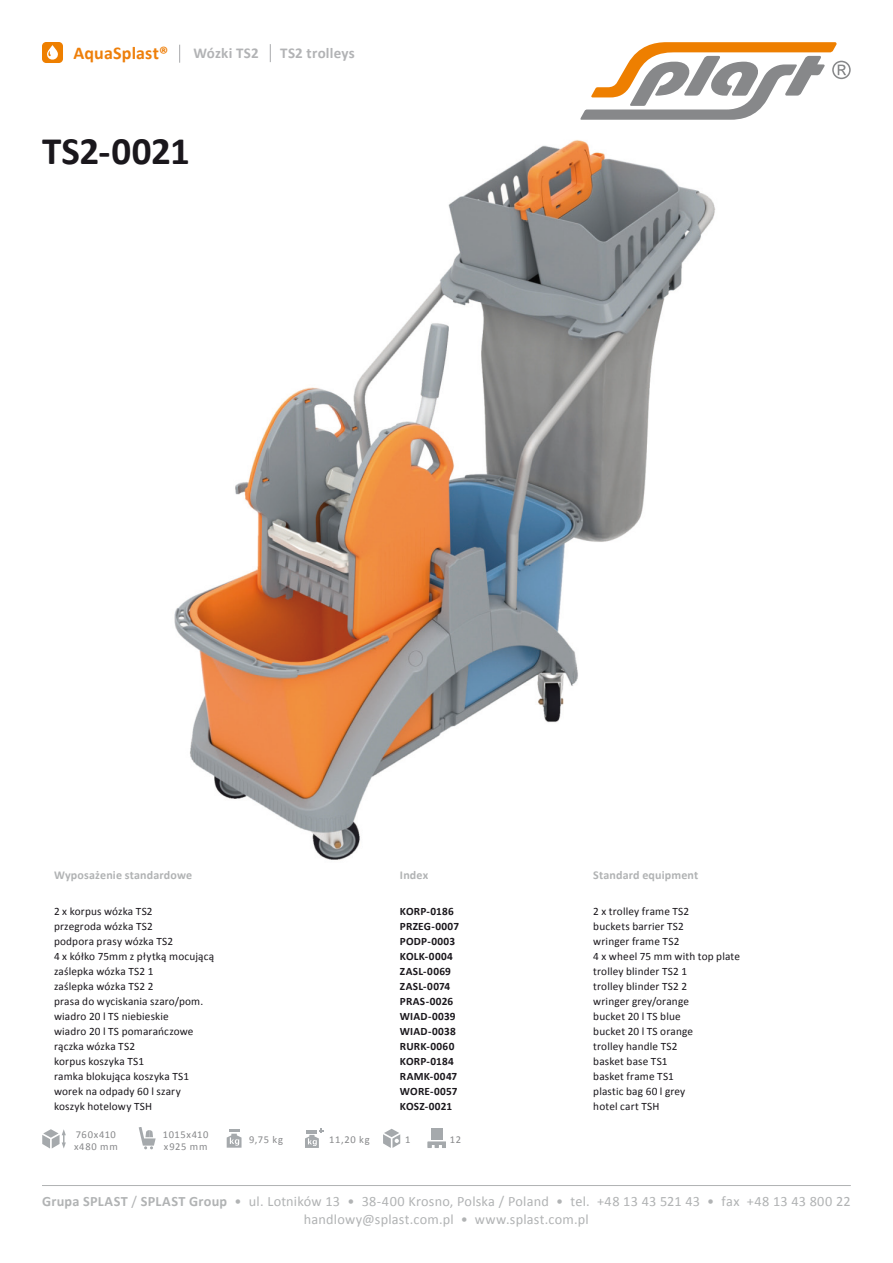
<style>
.page{position:relative;width:893px;height:1263px;background:#fff}
.page>*{position:absolute;margin:0;border:0;box-sizing:border-box;transform-origin:0 0}
.t1{font:700 39px "Calibri";letter-spacing:-.01em;color:#1a171c}
.t2{font:700 18px "Calibri";letter-spacing:.01em;color:#ee7f0a}
.t3{font:700 15px "Calibri";letter-spacing:.015em;color:#b2b3b5}
.Styl_akapitowy_1{font:14.25px "Calibri";letter-spacing:.015em;color:#b1b3b4}
.t4{font:700 12px "Calibri";letter-spacing:.015em;color:#b1b3b4}
.t5{font:11.25px "Calibri";letter-spacing:.015em;color:#1a171c}
.t6{font:700 11.25px "Calibri";letter-spacing:.02em;color:#1a171c}
.t7{font:10.5px "Calibri";letter-spacing:.06em;color:#87888a}
.s1{font-weight:700}
</style>
<div class="page">
<img style="left:61px;top:44px;width:654px;height:816px">
<svg style="left:580px;top:42px;width:271px;height:78px"></svg>
<div style="left:42px;top:42px;width:21px;height:21px;background:#ee7f00;border-radius:4px"></div>
<svg style="left:47px;top:45px;width:11px;height:15px"></svg>
<svg style="left:179px;top:45px;width:1px;height:18px"></svg>
<svg style="left:270px;top:44px;width:1px;height:18px"></svg>
<hr style="left:42px;top:1185px;width:809px;height:1px;background:#b1b3b4">
<svg style="left:139px;top:1127px;width:17px;height:22px"></svg>
<svg style="left:227px;top:1129px;width:15px;height:19px"></svg>
<svg style="left:383px;top:1129px;width:17px;height:19px"></svg>
<svg style="left:305px;top:1129px;width:19px;height:19px"></svg>
<div style="left:431px;top:1129px;width:11px;height:11px;background:#a5a9ac"></div>
<div style="left:431px;top:1128px;width:11px;height:11px;background:#a5a9ac"></div>
<svg style="left:428px;top:1141px;width:18px;height:7px"></svg>
<svg style="left:42px;top:1129px;width:24px;height:19px"></svg>
<p class="t2" style="left:74px;top:41px;width:96px">AquaSplast®</p>
<p class="t3" style="left:194px;top:44px;width:67px">Wózki TS2</p>
<p class="t3" style="left:280px;top:44px;width:76px">TS2 trolleys</p>
<p class="t1" style="left:42px;top:127px;width:149px">TS2-0021</p>
<p class="t4" style="left:54px;top:868px;width:140px">Wyposażenie standardowe</p>
<p class="t4" style="left:400px;top:868px;width:30px">Index</p>
<p class="t4" style="left:593px;top:868px;width:107px">Standard equipment</p>
<p class="t5" style="left:54px;top:904px;width:100px">2 x korpus wózka TS2</p>
<p class="t5" style="left:54px;top:919px;width:100px">przegroda wózka TS2</p>
<p class="t5" style="left:54px;top:934px;width:121px">podpora prasy wózka TS2</p>
<p class="t5" style="left:54px;top:949px;width:162px">4 x kółko 75mm z płytką mocującą</p>
<p class="t5" style="left:54px;top:964px;width:101px">zaślepka wózka TS2 1</p>
<p class="t5" style="left:54px;top:979px;width:101px">zaślepka wózka TS2 2</p>
<p class="t5" style="left:54px;top:994px;width:151px">prasa do wyciskania szaro/pom.</p>
<p class="t5" style="left:54px;top:1009px;width:116px">wiadro 20 l TS niebieskie</p>
<p class="t5" style="left:54px;top:1024px;width:141px">wiadro 20 l TS pomarańczowe</p>
<p class="t5" style="left:54px;top:1039px;width:83px">rączka wózka TS2</p>
<p class="t5" style="left:54px;top:1054px;width:92px">korpus koszyka TS1</p>
<p class="t5" style="left:54px;top:1069px;width:137px">ramka blokująca koszyka TS1</p>
<p class="t5" style="left:54px;top:1084px;width:128px">worek na odpady 60 l szary</p>
<p class="t5" style="left:54px;top:1099px;width:100px">koszyk hotelowy TSH</p>
<p class="t6" style="left:400px;top:904px;width:55px">KORP-0186</p>
<p class="t6" style="left:400px;top:919px;width:61px">PRZEG-0007</p>
<p class="t6" style="left:400px;top:934px;width:57px">PODP-0003</p>
<p class="t6" style="left:400px;top:949px;width:54px">KOLK-0004</p>
<p class="t6" style="left:400px;top:964px;width:53px">ZASL-0069</p>
<p class="t6" style="left:400px;top:979px;width:52px">ZASL-0074</p>
<p class="t6" style="left:400px;top:994px;width:55px">PRAS-0026</p>
<p class="t6" style="left:400px;top:1009px;width:57px">WIAD-0039</p>
<p class="t6" style="left:400px;top:1024px;width:57px">WIAD-0038</p>
<p class="t6" style="left:400px;top:1039px;width:56px">RURK-0060</p>
<p class="t6" style="left:400px;top:1054px;width:55px">KORP-0184</p>
<p class="t6" style="left:400px;top:1069px;width:59px">RAMK-0047</p>
<p class="t6" style="left:400px;top:1084px;width:59px">WORE-0057</p>
<p class="t6" style="left:400px;top:1099px;width:54px">KOSZ-0021</p>
<p class="t5" style="left:593px;top:904px;width:97px">2 x trolley frame TS2</p>
<p class="t5" style="left:593px;top:919px;width:92px">buckets barrier TS2</p>
<p class="t5" style="left:593px;top:934px;width:88px">wringer frame TS2</p>
<p class="t5" style="left:593px;top:949px;width:148px">4 x wheel 75 mm with top plate</p>
<p class="t5" style="left:593px;top:964px;width:95px">trolley blinder TS2 1</p>
<p class="t5" style="left:593px;top:979px;width:95px">trolley blinder TS2 2</p>
<p class="t5" style="left:593px;top:994px;width:97px">wringer grey/orange</p>
<p class="t5" style="left:593px;top:1009px;width:89px">bucket 20 l TS blue</p>
<p class="t5" style="left:593px;top:1024px;width:101px">bucket 20 l TS orange</p>
<p class="t5" style="left:593px;top:1039px;width:86px">trolley handle TS2</p>
<p class="t5" style="left:593px;top:1054px;width:76px">basket base TS1</p>
<p class="t5" style="left:593px;top:1069px;width:82px">basket frame TS1</p>
<p class="t5" style="left:593px;top:1084px;width:94px">plastic bag 60 l grey</p>
<p class="t5" style="left:593px;top:1099px;width:68px">hotel cart TSH</p>
<p class="t7" style="left:76px;top:1128px;width:42px">760x410</p>
<p class="t7" style="left:74px;top:1140px;width:45px">x480 mm</p>
<p class="t7" style="left:163px;top:1128px;width:47px">1015x410</p>
<p class="t7" style="left:164px;top:1140px;width:45px">x925 mm</p>
<p class="t7" style="left:249px;top:1133px;width:36px">9,75 kg</p>
<p class="t7" style="left:329px;top:1133px;width:42px">11,20 kg</p>
<p class="t7" style="left:405px;top:1133px;width:7px">1</p>
<p class="t7" style="left:450px;top:1133px;width:13px">12</p>
<p class="Styl_akapitowy_1" style="left:42px;top:1192px;width:810px"><span class="s1">Grupa SPLAST</span> / <span class="s1">SPLAST Group</span> • ul. Lotników 13 • 38-400 Krosno, Polska / Poland • tel. +48 13 43 521 43 • fax +48 13 43 800 22</p>
<p class="Styl_akapitowy_1" style="left:304px;top:1210px;width:286px">handlowy@splast.com.pl • www.splast.com.pl</p>
</div>
